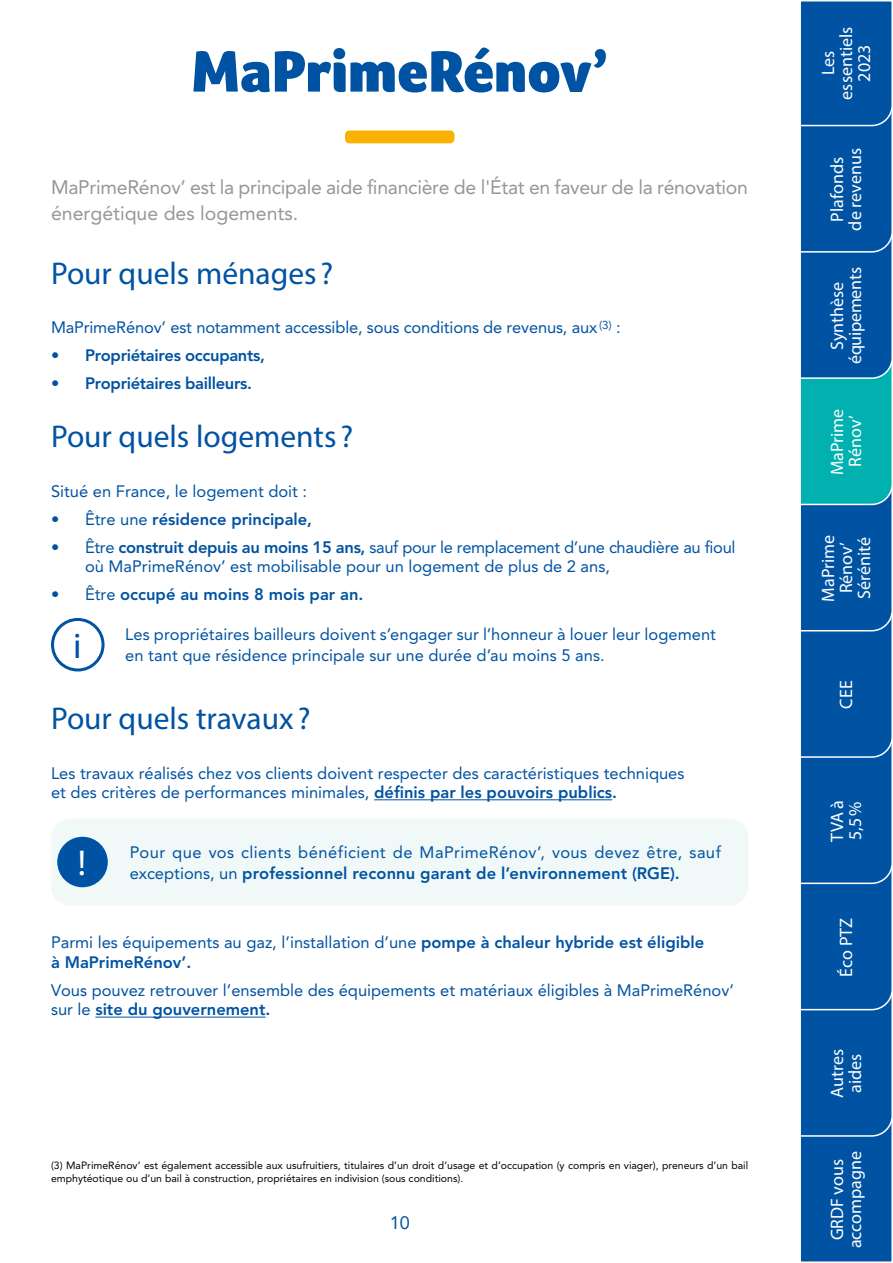
<style>
.page{position:relative;width:893px;height:1263px;background:#fff}
.page>*{position:absolute;margin:0;border:0;box-sizing:border-box;transform-origin:0 0}
.t1{font:900 60px "Foco";color:#0053a2}
.t2{font:31.5px "Myriad Pro";color:#0053a2}
.t3{font:19.5px/25.5px "Avenir LT Std";letter-spacing:-.015em;color:#969696}
.t4{font:18px/18px "Myriad Pro";color:#fff;text-align:center}
.t5{font:18px "Avenir LT Std";color:#0053a2}
.t6{font:16.5px/19.5px "Avenir LT Std";color:#0053a2}
.t7{font:800 16.5px/19.5px "Avenir LT Std";color:#0053a2}
.t8{font:16.5px/21px "Avenir LT Std";letter-spacing:.025em;color:#0053a2}
.t9{font:800 16.5px "Avenir LT Std";letter-spacing:-.02em;color:#0053a2}
.t10{font:10.5px/13.5px "Avenir LT Std";color:#000}
.s1{font-weight:400}
.s2{font-weight:800}
</style>
<div class="page">
<div style="left:799px;top:1115px;width:94px;height:148px;background:#0053a2;border:2px solid #fff"></div>
<svg style="left:799px;top:1px;width:94px;height:1136px;background:#0b64a7"></svg>
<hr style="left:374px;top:799px;width:238px;height:1px;background:#0053a2">
<hr style="left:95px;top:1017px;width:171px;height:1px;background:#0053a2">
<div style="left:345px;top:130px;width:109px;height:13px;background:#fab200;border-radius:4px"></div>
<div style="left:51px;top:618px;width:54px;height:53px;border:3px solid #0053a2;border-radius:50%"></div>
<div style="left:51px;top:819px;width:697px;height:86px;background:#f0f8f8;border-radius:19px"></div>
<div style="left:57px;top:837px;width:51px;height:50px;background:#0053a2;border-radius:50%"></div>
<h1 class="t1" style="left:191px;top:36px;width:419px">MaPrimeRénov’</h1>
<p class="t3" style="left:51px;top:175px;width:699px">MaPrimeRénov’ est la principale aide financière de l'État en faveur de la rénovation énergétique des logements.</p>
<h2 class="t2" style="left:51px;top:254px;width:284px">Pour quels ménages ?</h2>
<p class="t6" style="left:51px;top:318px;width:571px">MaPrimeRénov’ est notamment accessible, sous conditions de revenus, aux <sup>(3)</sup> :</p>
<p class="t9" style="left:51px;top:346px;width:216px"><span class="s1">•</span> Propriétaires occupants,</p>
<p class="t9" style="left:51px;top:374px;width:202px"><span class="s1">•</span> Propriétaires bailleurs.</p>
<h2 class="t2" style="left:51px;top:417px;width:304px">Pour quels logements ?</h2>
<p class="t6" style="left:51px;top:481px;width:258px">Situé en France, le logement doit :</p>
<p class="t7" style="left:51px;top:509px;width:263px"><span class="s1">• Être une</span> résidence principale,</p>
<p class="t6" style="left:85px;top:537px;width:652px;text-indent:-34px">• Être <span class="s2">construit depuis au moins 15 ans,</span> sauf pour le remplacement d’une chaudière au fioul où MaPrimeRénov’ est mobilisable pour un logement de plus de 2 ans,</p>
<p class="t7" style="left:51px;top:585px;width:314px"><span class="s1">• Être</span> occupé au moins 8 mois par an.</p>
<p class="t6" style="left:73px;top:624px;width:644px;line-height:21px;text-indent:52px">Les propriétaires bailleurs doivent s’engager sur l’honneur à louer leur logement <sup>i</sup> en tant que résidence principale sur une durée d’au moins 5 ans.</p>
<h2 class="t2" style="left:51px;top:699px;width:261px">Pour quels travaux ?</h2>
<p class="t6" style="left:51px;top:763px;width:635px">Les travaux réalisés chez vos clients doivent respecter des caractéristiques techniques et des critères de performances minimales, <span class="s2">définis par les pouvoirs publics.</span></p>
<p class="t8" style="left:78px;top:842px;width:644px;text-indent:52px">Pour que vos clients bénéficient de MaPrimeRénov’, vous devez être, sauf <sup>!</sup> exceptions, un <span class="s2">professionnel reconnu garant de l’environnement (RGE).</span></p>
<p class="t7" style="left:51px;top:933px;width:655px"><span class="s1">Parmi les équipements au gaz, l’installation d’une</span> pompe à chaleur hybride est éligible à MaPrimeRénov’.</p>
<p class="t6" style="left:51px;top:980px;width:684px">Vous pouvez retrouver l’ensemble des équipements et matériaux éligibles à MaPrimeRénov’ sur le <span class="s2">site du gouvernement.</span></p>
<p class="t10" style="left:51px;top:1158px;width:699px">(3) MaPrimeRénov’ est également accessible aux usufruitiers, titulaires d’un droit d’usage et d’occupation (y compris en viager), preneurs d’un bail emphytéotique ou d’un bail à construction, propriétaires en indivision (sous conditions).</p>
<p class="t5" style="left:390px;top:1212px;width:22px">10</p>
<p class="t4" style="left:819px;top:100px;width:74px;rotate:-90deg">Les essentiels<br>2023</p>
<p class="t4" style="left:828px;top:231px;width:84px;rotate:-90deg">Plafonds de revenus</p>
<p class="t4" style="left:828px;top:364px;width:98px;rotate:-90deg">Synthèse équipements</p>
<p class="t4" style="left:828px;top:475px;width:68px;rotate:-90deg">MaPrime<br>Rénov’</p>
<p class="t4" style="left:819px;top:602px;width:68px;rotate:-90deg">MaPrime<br>Rénov’<br>Sérénité</p>
<p class="t4" style="left:837px;top:709px;width:30px;rotate:-90deg">CEE</p>
<p class="t4" style="left:828px;top:842px;width:44px;text-align:left;rotate:-90deg">TVA à<br>5,5%</p>
<p class="t4" style="left:837px;top:977px;width:60px;rotate:-90deg">Éco PTZ</p>
<p class="t4" style="left:828px;top:1098px;width:50px;text-align:left;rotate:-90deg">Autres aides</p>
<p class="t4" style="left:828px;top:1248px;width:99px;rotate:-90deg">GRDF vous accompagne</p>
</div>
